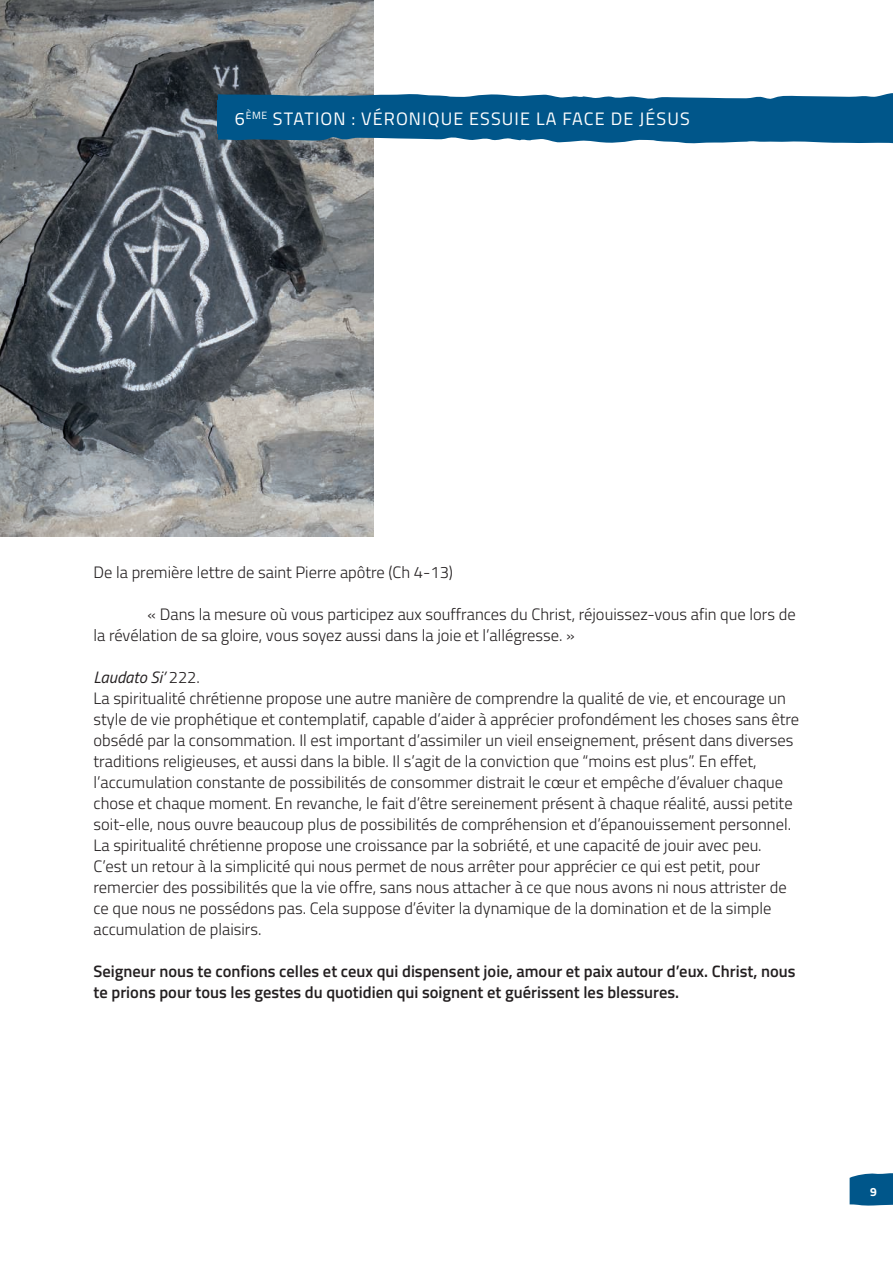
<style>
.page{position:relative;width:893px;height:1263px;background:#fff}
.page>*{position:absolute;margin:0;border:0;box-sizing:border-box;transform-origin:0 0}
.t1{font:18px "Titillium Web";letter-spacing:.06em;color:#fff}
.t2{font:300 16.5px/21px "Titillium Web";color:#231f20}
.t3{font:600 16.5px/21px "Titillium Web";color:#231f20}
.t4{font:700 12px "Titillium Web";color:#fff}
.s1{font-weight:400;font-style:italic}
</style>
<div class="page">
<img style="left:0;top:0;width:374px;height:537px">
<svg style="left:218px;top:93px;width:675px;height:51px"></svg>
<div style="left:218px;top:100px;width:675px;height:34px;background:#00568a"></div>
<svg style="left:850px;top:1173px;width:43px;height:33px"></svg>
<p class="t1" style="left:235px;top:108px;width:457px">6<sup>ÈME</sup> STATION : VÉRONIQUE ESSUIE LA FACE DE JÉSUS</p>
<p class="t2" style="left:94px;top:561px;width:361px">De la première lettre de saint Pierre apôtre (Ch 4-13)</p>
<p class="t2" style="left:94px;top:603px;width:704px;text-indent:54px">« Dans la mesure où vous participez aux souffrances du Christ, réjouissez-vous afin que lors de la révélation de sa gloire, vous soyez aussi dans la joie et l’allégresse. »</p>
<p class="t2" style="left:94px;top:666px;width:707px"><span class="s1">Laudato Si’</span> 222.<br>La spiritualité chrétienne propose une autre manière de comprendre la qualité de vie, et encourage un style de vie prophétique et contemplatif, capable d’aider à apprécier profondément les choses sans être obsédé par la consommation. Il est important d’assimiler un vieil enseignement, présent dans diverses traditions religieuses, et aussi dans la bible. Il s’agit de la conviction que “moins est plus”. En effet, l’accumulation constante de possibilités de consommer distrait le cœur et empêche d’évaluer chaque chose et chaque moment. En revanche, le fait d’être sereinement présent à chaque réalité, aussi petite soit-elle, nous ouvre beaucoup plus de possibilités de compréhension et d’épanouissement personnel.<br>La spiritualité chrétienne propose une croissance par la sobriété, et une capacité de jouir avec peu.<br>C’est un retour à la simplicité qui nous permet de nous arrêter pour apprécier ce qui est petit, pour remercier des possibilités que la vie offre, sans nous attacher à ce que nous avons ni nous attrister de ce que nous ne possédons pas. Cela suppose d’éviter la dynamique de la domination et de la simple accumulation de plaisirs.</p>
<p class="t3" style="left:94px;top:962px;width:703px">Seigneur nous te confions celles et ceux qui dispensent joie, amour et paix autour d’eux. Christ, nous te prions pour tous les gestes du quotidien qui soignent et guérissent les blessures.</p>
<p class="t4" style="left:870px;top:1187px;width:8px">9</p>
</div>
